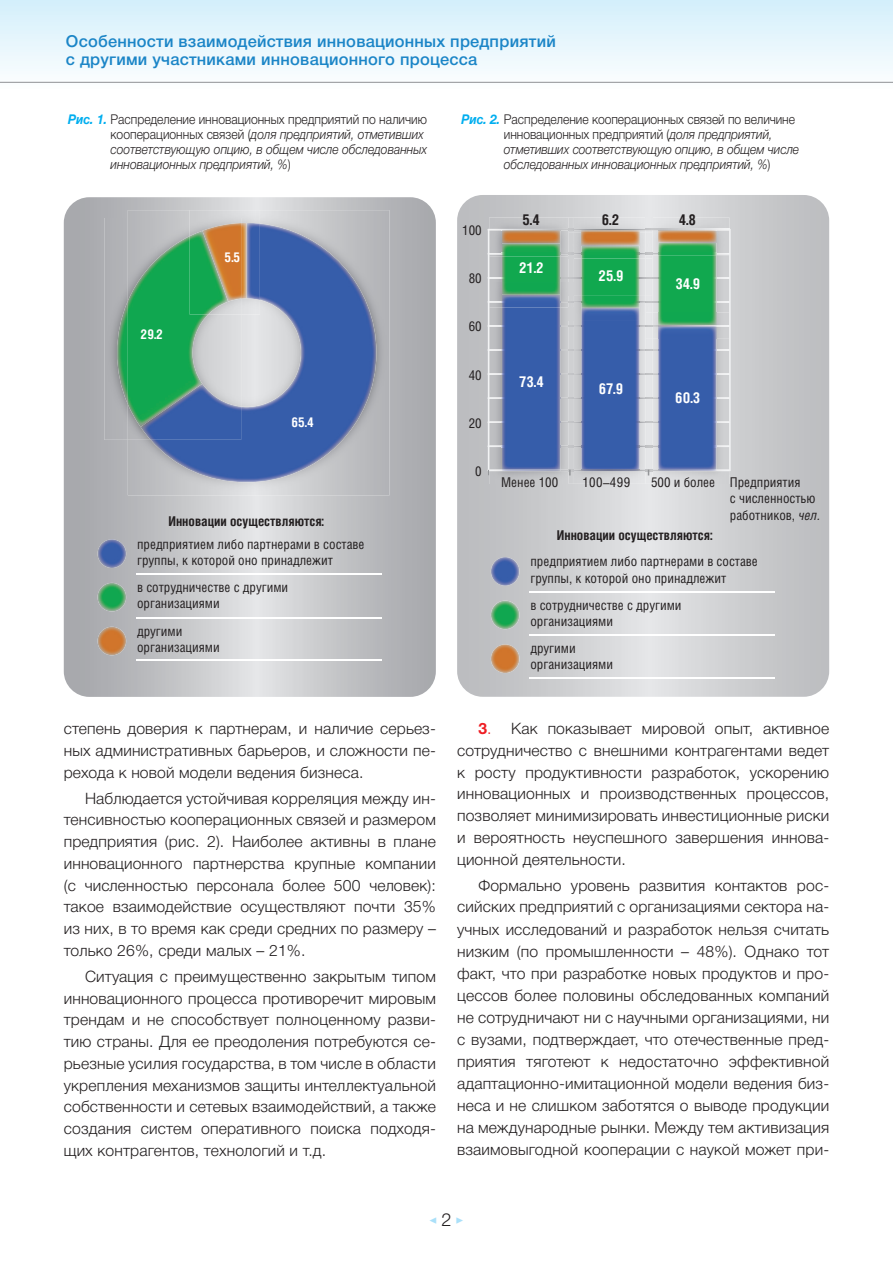
<style>
.page{position:relative;width:893px;height:1263px;background:#fff}
.page>*{position:absolute;margin:0;border:0;box-sizing:border-box;transform-origin:0 0}
.t1{font:500 16.5px/18px "Helvetica Neue Cyr";letter-spacing:.015em;color:#1b85c7}
.t2{font:300 15.75px/21.8px "Helvetica Neue Cyr";letter-spacing:.01em;color:#231f20;text-align:justify}
.t3{font:700 15px "Helios Cond";color:#fff}
.t4{font:700 15px "Helios Cond";color:#231f20}
.t5{font:italic 300 13.5px/15px "Helvetica Neue Cyr";letter-spacing:-.005em;color:#231f20;scale:.9 1}
.t6{font:13.5px/16.2px "Helios Cond";color:#231f20}
.t7{font:700 13.5px "Helios Cond";color:#231f20}
.t8{font:700 13.5px "Helios Cond";color:#fff}
.t9{font:13.5px "Minion Pro";color:#aae0f9}
.s1{font-weight:700;color:#00aeef}
.s2{font-style:normal}
.s3{font-style:italic}
.s4{font-weight:700;color:#ee1d23}
.s5{color:#ee1d23}
.s6{font-family:"Helvetica Neue Cyr";font-weight:300;font-size:18px;color:#231f20}
</style>
<div class="page">
<div style="left:0;top:0;width:893px;height:89px;background:linear-gradient(to bottom,#d3effb,#fefefe)"></div>
<hr style="left:0;top:82px;width:893px;height:1px;background:#8f9194">
<svg style="left:457px;top:195px;width:372px;height:502px;background:#cbccce"></svg>
<hr style="left:530px;top:591px;width:245px;height:2px;background:#fff">
<hr style="left:530px;top:635px;width:245px;height:1px;background:#fff">
<hr style="left:530px;top:677px;width:245px;height:2px;background:#fff">
<img style="left:491px;top:557px;width:28px;height:29px;border-radius:14px">
<img style="left:491px;top:601px;width:28px;height:28px;border-radius:14px">
<img style="left:491px;top:644px;width:28px;height:29px;border-radius:14px">
<img style="left:489px;top:327px;width:80px;height:157px">
<img style="left:502px;top:327px;width:58px;height:143px">
<img style="left:489px;top:258px;width:13px;height:19px">
<img style="left:502px;top:258px;width:67px;height:19px">
<img style="left:489px;top:233px;width:80px;height:20px">
<img style="left:502px;top:233px;width:58px;height:20px">
<img style="left:573px;top:233px;width:72px;height:251px">
<img style="left:569px;top:327px;width:4px;height:157px">
<img style="left:581px;top:327px;width:59px;height:143px">
<img style="left:569px;top:233px;width:4px;height:44px">
<img style="left:581px;top:233px;width:59px;height:20px">
<img style="left:653px;top:338px;width:76px;height:146px">
<img style="left:645px;top:338px;width:8px;height:146px">
<svg style="left:489px;top:445px;width:240px;height:2px"></svg>
<svg style="left:489px;top:421px;width:240px;height:2px"></svg>
<svg style="left:489px;top:397px;width:240px;height:2px"></svg>
<svg style="left:489px;top:373px;width:240px;height:2px"></svg>
<svg style="left:489px;top:349px;width:240px;height:2px"></svg>
<img style="left:658px;top:338px;width:58px;height:132px">
<img style="left:658px;top:445px;width:58px;height:2px">
<img style="left:658px;top:421px;width:58px;height:2px">
<img style="left:658px;top:397px;width:58px;height:2px">
<img style="left:658px;top:373px;width:58px;height:2px">
<img style="left:658px;top:349px;width:58px;height:2px">
<img style="left:653px;top:233px;width:76px;height:105px">
<img style="left:645px;top:258px;width:8px;height:19px">
<img style="left:645px;top:327px;width:8px;height:11px">
<svg style="left:489px;top:277px;width:240px;height:50px;background:#5ca28f"></svg>
<img style="left:658px;top:301px;width:58px;height:2px">
<img style="left:658px;top:277px;width:58px;height:2px">
<img style="left:658px;top:325px;width:58px;height:1px">
<svg style="left:488px;top:217px;width:242px;height:16px;background:#cfcccb"></svg>
<img style="left:645px;top:233px;width:8px;height:20px">
<svg style="left:489px;top:253px;width:240px;height:5px"></svg>
<img style="left:658px;top:230px;width:58px;height:25px">
<img style="left:658px;top:253px;width:58px;height:1px">
<hr style="left:488px;top:230px;width:1px;height:240px;background:#f2f3f4">
<hr style="left:729px;top:230px;width:2px;height:240px;background:#f2f3f4">
<svg style="left:488px;top:470px;width:242px;height:5px"></svg>
<svg style="left:64px;top:197px;width:372px;height:500px;background:#bcbdc0"></svg>
<hr style="left:136px;top:573px;width:246px;height:2px;background:#fff">
<hr style="left:136px;top:617px;width:246px;height:1px;background:#fff">
<hr style="left:136px;top:659px;width:246px;height:2px;background:#fff">
<img style="left:98px;top:539px;width:28px;height:29px;border-radius:14px">
<img style="left:98px;top:583px;width:28px;height:28px;border-radius:14px">
<img style="left:98px;top:627px;width:28px;height:28px;border-radius:14px">
<img style="left:104px;top:218px;width:24px;height:222px">
<img style="left:113px;top:301px;width:15px;height:103px">
<img style="left:128px;top:210px;width:261px;height:285px">
<img style="left:190px;top:210px;width:70px;height:13px">
<img style="left:241px;top:223px;width:19px;height:1px">
<img style="left:190px;top:218px;width:51px;height:6px">
<img style="left:128px;top:236px;width:23px;height:191px">
<img style="left:151px;top:224px;width:225px;height:258px">
<img style="left:141px;top:384px;width:100px;height:56px">
<img style="left:141px;top:384px;width:61px;height:43px">
<p class="t1" style="left:66px;top:33px;width:491px">Особенности взаимодействия инновационных предприятий с другими участниками инновационного процесса</p>
<p class="t5" style="left:111px;top:112px;width:353px;text-indent:-43px"><span class="s1">Рис. 1.</span> <span class="s2">Распределение инновационных предприятий по наличию кооперационных связей (</span>доля предприятий, отметивших соответствующую опцию, в общем числе обследованных инновационных предприятий, %<span class="s2">)</span></p>
<p class="t8" style="left:141px;top:326px;width:24px">29.2</p>
<p class="t8" style="left:225px;top:249px;width:17px">5.5</p>
<p class="t8" style="left:291px;top:414px;width:24px">65.4</p>
<p class="t7" style="left:168px;top:513px;width:157px">Инновации осуществляются:</p>
<p class="t6" style="left:137px;top:536px;width:229px">предприятием либо партнерами в составе группы, к которой оно принадлежит</p>
<p class="t6" style="left:137px;top:579px;width:153px">в сотрудничестве с другими организациями</p>
<p class="t6" style="left:137px;top:622px;width:84px">другими организациями</p>
<p class="t2" style="left:64px;top:718px;width:374px">степень доверия к партнерам, и наличие серьез&shy;ных административных барьеров, и сложности пе&shy;рехода к новой модели ведения бизнеса.</p>
<p class="t2" style="left:64px;top:787px;width:374px;text-indent:21px">Наблюдается устойчивая корреляция между ин&shy;тенсивностью кооперационных связей и размером предприятия (рис. 2). Наиболее активны в плане инновационного партнерства крупные компании (с численностью персонала более 500 человек): такое взаимодействие осуществляют почти 35% из них, в то время как среди средних по размеру – только 26%, среди малых – 21%.</p>
<p class="t2" style="left:64px;top:966px;width:374px;text-indent:21px">Ситуация с преимущественно закрытым типом инновационного процесса противоречит мировым трендам и не способствует полноценному разви&shy;тию страны. Для ее преодоления потребуются се&shy;рьезные усилия государства, в том числе в области укрепления механизмов защиты интеллектуальной собственности и сетевых взаимодействий, а также создания систем оперативного поиска подходя&shy;щих контрагентов, технологий и т.д.</p>
<p class="t5" style="left:504px;top:112px;width:330px;text-indent:-43px"><span class="s1">Рис. 2.</span> <span class="s2">Распределение кооперационных связей по величине инновационных предприятий (</span>доля предприятий, отметивших соответствующую опцию, в общем числе обследованных инновационных предприятий, %<span class="s2">)</span></p>
<p class="t6" style="left:462px;top:222px;width:21px">100</p>
<p class="t6" style="left:469px;top:270px;width:14px">80</p>
<p class="t6" style="left:469px;top:318px;width:14px">60</p>
<p class="t6" style="left:469px;top:366px;width:14px">40</p>
<p class="t6" style="left:469px;top:414px;width:14px">20</p>
<p class="t6" style="left:475px;top:463px;width:8px">0</p>
<p class="t4" style="left:522px;top:211px;width:19px">5.4</p>
<p class="t4" style="left:602px;top:211px;width:19px">6.2</p>
<p class="t4" style="left:679px;top:211px;width:19px">4.8</p>
<p class="t3" style="left:519px;top:259px;width:26px">21.2</p>
<p class="t3" style="left:598px;top:267px;width:27px">25.9</p>
<p class="t3" style="left:675px;top:274px;width:26px">34.9</p>
<p class="t3" style="left:519px;top:373px;width:26px">73.4</p>
<p class="t3" style="left:599px;top:379px;width:26px">67.9</p>
<p class="t3" style="left:675px;top:388px;width:27px">60.3</p>
<p class="t6" style="left:501px;top:474px;width:59px">Менее 100</p>
<p class="t6" style="left:582px;top:474px;width:49px">100–499</p>
<p class="t6" style="left:651px;top:474px;width:65px">500 и более</p>
<p class="t7" style="left:557px;top:527px;width:157px">Инновации осуществляются:</p>
<p class="t6" style="left:730px;top:474px;width:92px">Предприятия<br>с численностью работников, <span class="s3">чел.</span></p>
<p class="t6" style="left:530px;top:553px;width:229px">предприятием либо партнерами в составе группы, к которой оно принадлежит</p>
<p class="t6" style="left:530px;top:597px;width:153px">в сотрудничестве с другими организациями</p>
<p class="t6" style="left:530px;top:640px;width:84px">другими организациями</p>
<p class="t2" style="left:457px;top:718px;width:374px;text-indent:21px"><span class="s4">3</span><span class="s5">.</span> Как показывает мировой опыт, активное сотрудничество с внешними контрагентами ведет к росту продуктивности разработок, ускорению инновационных и производственных процессов, позволяет минимизировать инвестиционные риски и вероятность неуспешного завершения иннова&shy;ционной деятельности.</p>
<p class="t2" style="left:457px;top:874px;width:374px;text-indent:21px">Формально уровень развития контактов рос&shy;сийских предприятий с организациями сектора на&shy;учных исследований и разработок нельзя считать низким (по промышленности – 48%). Однако тот факт, что при разработке новых продуктов и про&shy;цессов более половины обследованных компаний не сотрудничают ни с научными организациями, ни с вузами, подтверждает, что отечественные пред&shy;приятия тяготеют к недостаточно эффективной адаптационно-имитационной модели ведения биз&shy;неса и не слишком заботятся о выводе продукции на международные рынки. Между тем активизация взаимовыгодной кооперации с наукой может при-</p>
<p class="t9" style="left:429px;top:1211px;width:36px">◀<span class="s6">2</span>▶</p>
</div>
